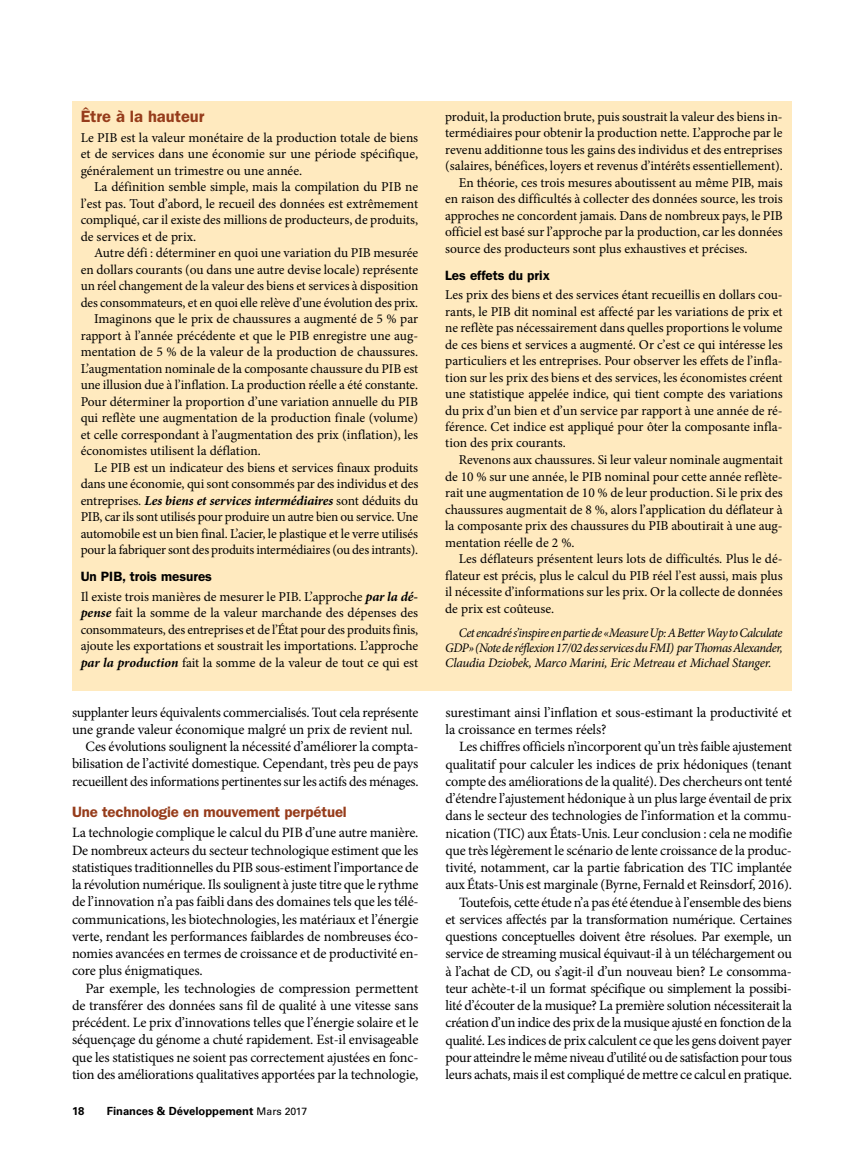
<style>
.page{position:relative;width:864px;height:1161px;background:#fff}
.page>*{position:absolute;margin:0;border:0;box-sizing:border-box;transform-origin:0 0}
.t1{font:600 16.5px "ITC Franklin Gothic Std";color:#963c1b}
.t2{font:600 15px "ITC Franklin Gothic Std";letter-spacing:-.01em;color:#963c1b}
.t3{font:14.25px/17.2px "Minion Pro";letter-spacing:-.02em;color:#000;text-align:justify}
.t4{font:13.5px/16.5px "Minion Pro";letter-spacing:-.005em;color:#000;text-align:justify}
.t5{font:italic 700 13.5px "Minion Pro";letter-spacing:-.005em;color:#000}
.t6{font:600 13.5px "ITC Franklin Gothic Std";color:#000}
.t7{font:italic 13.05px/15px "Minion Pro";letter-spacing:-.02em;color:#000;text-align:justify}
.t8{font:700 11.25px "Univers LT Std";color:#000}
.s1{font-weight:400;font-style:normal}
.s2{font-weight:700;font-style:italic}
.s3{font-weight:400;font-size:10.5px}
</style>
<div class="page">
<div style="left:72px;top:102px;width:720px;height:589px;background:#ffeabf"></div>
<p class="t1" style="left:81px;top:107px;width:125px">Être à la hauteur</p>
<p class="t4" style="left:81px;top:129px;width:339px">Le PIB est la valeur monétaire de la production totale de biens et de services dans une économie sur une période spécifique, généralement un trimestre ou une année.</p>
<p class="t4" style="left:81px;top:179px;width:339px;text-indent:14px">La définition semble simple, mais la compilation du PIB ne l’est pas. Tout d’abord, le recueil des données est extrêmement compliqué, car il existe des millions de producteurs, de produits, de services et de prix.</p>
<p class="t4" style="left:94px;top:245px;width:326px">Autre défi : déterminer en quoi une variation du PIB mesurée</p>
<p class="t4" style="left:81px;top:261px;width:339px">en dollars courants (ou dans une autre devise locale) représente</p>
<p class="t4" style="left:81px;top:278px;width:339px">un réel changement de la valeur des biens et services à disposition</p>
<p class="t4" style="left:81px;top:294px;width:339px">des consommateurs, et en quoi elle relève d’une évolution des prix.</p>
<p class="t4" style="left:94px;top:311px;width:326px">Imaginons que le prix de chaussures a augmenté de 5 % par</p>
<p class="t4" style="left:81px;top:327px;width:339px">rapport à l’année précédente et que le PIB enregistre une aug-</p>
<p class="t4" style="left:81px;top:344px;width:339px">mentation de 5 % de la valeur de la production de chaussures.</p>
<p class="t4" style="left:81px;top:360px;width:339px">L’augmentation nominale de la composante chaussure du PIB est</p>
<p class="t4" style="left:81px;top:377px;width:339px">une illusion due à l’inflation. La production réelle a été constante.</p>
<p class="t4" style="left:81px;top:393px;width:339px">Pour déterminer la proportion d’une variation annuelle du PIB</p>
<p class="t4" style="left:81px;top:410px;width:339px">qui reflète une augmentation de la production finale (volume)</p>
<p class="t4" style="left:81px;top:426px;width:339px">et celle correspondant à l’augmentation des prix (inflation), les</p>
<p class="t4" style="left:81px;top:443px;width:182px">économistes utilisent la déflation.</p>
<p class="t4" style="left:94px;top:459px;width:325px">Le PIB est un indicateur des biens et services finaux produits</p>
<p class="t4" style="left:81px;top:476px;width:339px">dans une économie, qui sont consommés par des individus et des</p>
<p class="t5" style="left:81px;top:491px;width:339px"><span class="s1">entreprises.</span> Les biens et services intermédiaires <span class="s1">sont déduits du</span></p>
<p class="t4" style="left:81px;top:509px;width:339px">PIB, car ils sont utilisés pour produire un autre bien ou service. Une</p>
<p class="t4" style="left:81px;top:525px;width:339px">automobile est un bien final. L’acier, le plastique et le verre utilisés</p>
<p class="t4" style="left:81px;top:542px;width:339px">pour la fabriquer sont des produits intermédiaires (ou des intrants).</p>
<p class="t6" style="left:81px;top:568px;width:133px">Un PIB, trois mesures</p>
<p class="t4" style="left:81px;top:588px;width:339px">Il existe trois manières de mesurer le PIB. L’approche <span class="s2">par la dé&shy;pense</span> fait la somme de la valeur marchande des dépenses des consommateurs, des entreprises et de l’État pour des produits finis, ajoute les exportations et soustrait les importations. L’approche <span class="s2">par la production</span> fait la somme de la valeur de tout ce qui est</p>
<p class="t3" style="left:72px;top:703px;width:348px">supplanter leurs équivalents commercialisés. Tout cela représente</p>
<p class="t3" style="left:72px;top:721px;width:342px">une grande valeur économique malgré un prix de revient nul.</p>
<p class="t3" style="left:86px;top:738px;width:335px">Ces évolutions soulignent la nécessité d’améliorer la compta-</p>
<p class="t3" style="left:72px;top:755px;width:348px">bilisation de l’activité domestique. Cependant, très peu de pays</p>
<p class="t3" style="left:72px;top:772px;width:348px">recueillent des informations pertinentes sur les actifs des ménages.</p>
<p class="t2" style="left:72px;top:803px;width:276px">Une technologie en mouvement perpétuel</p>
<p class="t3" style="left:72px;top:824px;width:348px">La technologie complique le calcul du PIB d’une autre manière.<br>De nombreux acteurs du secteur technologique estiment que les statistiques traditionnelles du PIB sous-estiment l’importance de la révolution numérique. Ils soulignent à juste titre que le rythme de l’innovation n’a pas faibli dans des domaines tels que les télé&shy;communications, les biotechnologies, les matériaux et l’énergie verte, rendant les performances faiblardes de nombreuses éco&shy;nomies avancées en termes de croissance et de productivité en&shy;core plus énigmatiques.</p>
<p class="t3" style="left:72px;top:979px;width:348px;text-indent:14px">Par exemple, les technologies de compression permettent de transférer des données sans fil de qualité à une vitesse sans précédent. Le prix d’innovations telles que l’énergie solaire et le séquençage du génome a chuté rapidement. Est-il envisageable que les statistiques ne soient pas correctement ajustées en fonc&shy;tion des améliorations qualitatives apportées par la technologie,</p>
<p class="t8" style="left:72px;top:1105px;width:14px">18</p>
<p class="t8" style="left:107px;top:1105px;width:202px">Finances &amp; Développement <span class="s3">Mars 2017</span></p>
<p class="t4" style="left:445px;top:108px;width:339px">produit, la production brute, puis soustrait la valeur des biens in-</p>
<p class="t4" style="left:445px;top:125px;width:339px">termédiaires pour obtenir la production nette. L’approche par le</p>
<p class="t4" style="left:445px;top:141px;width:339px">revenu additionne tous les gains des individus et des entreprises</p>
<p class="t4" style="left:445px;top:158px;width:339px">(salaires, bénéfices, loyers et revenus d’intérêts essentiellement).</p>
<p class="t4" style="left:459px;top:174px;width:326px">En théorie, ces trois mesures aboutissent au même PIB, mais</p>
<p class="t4" style="left:445px;top:191px;width:339px">en raison des difficultés à collecter des données source, les trois</p>
<p class="t4" style="left:445px;top:207px;width:339px">approches ne concordent jamais. Dans de nombreux pays, le PIB</p>
<p class="t4" style="left:445px;top:224px;width:339px">officiel est basé sur l’approche par la production, car les données</p>
<p class="t4" style="left:445px;top:240px;width:304px">source des producteurs sont plus exhaustives et précises.</p>
<p class="t6" style="left:445px;top:267px;width:106px">Les effets du prix</p>
<p class="t4" style="left:445px;top:287px;width:339px">Les prix des biens et des services étant recueillis en dollars cou&shy;rants, le PIB dit nominal est affecté par les variations de prix et ne reflète pas nécessairement dans quelles proportions le volume de ces biens et services a augmenté. Or c’est ce qui intéresse les particuliers et les entreprises. Pour observer les effets de l’infla&shy;tion sur les prix des biens et des services, les économistes créent une statistique appelée indice, qui tient compte des variations du prix d’un bien et d’un service par rapport à une année de ré&shy;férence. Cet indice est appliqué pour ôter la composante infla&shy;tion des prix courants.</p>
<p class="t4" style="left:445px;top:452px;width:339px;text-indent:14px">Revenons aux chaussures. Si leur valeur nominale augmentait de 10 % sur une année, le PIB nominal pour cette année reflète&shy;rait une augmentation de 10 % de leur production. Si le prix des chaussures augmentait de 8 %, alors l’application du déflateur à la composante prix des chaussures du PIB aboutirait à une aug&shy;mentation réelle de 2 %.</p>
<p class="t4" style="left:445px;top:551px;width:339px;text-indent:14px">Les déflateurs présentent leurs lots de difficultés. Plus le dé&shy;flateur est précis, plus le calcul du PIB réel l’est aussi, mais plus il nécessite d’informations sur les prix. Or la collecte de données de prix est coûteuse.</p>
<p class="t7" style="left:445px;top:625px;width:339px;text-indent:14px">Cet encadré s’inspire en partie de «Measure Up: A Better Way to Calculate GDP» (Note de réflexion 17/02 des services du FMI) par Thomas Alexander, Claudia Dziobek, Marco Marini, Eric Metreau et Michael Stanger.</p>
<p class="t3" style="left:446px;top:704px;width:348px">surestimant ainsi l’inflation et sous-estimant la productivité et la croissance en termes réels?</p>
<p class="t3" style="left:446px;top:738px;width:348px;text-align:right">Les chiffres officiels n’incorporent qu’un très faible ajustement qualitatif pour calculer les indices de prix hédoniques (tenant compte des améliorations de la qualité). Des chercheurs ont tenté d’étendre l’ajustement hédonique à un plus large éventail de prix dans le secteur des technologies de l’information et la commu&shy;nication (TIC) aux États-Unis. Leur conclusion : cela ne modifie que très légèrement le scénario de lente croissance de la produc&shy;tivité, notamment, car la partie fabrication des TIC implantée aux États-Unis est marginale (Byrne, Fernald et Reinsdorf, 2016).<br>Toutefois, cette étude n’a pas été étendue à l’ensemble des biens<br>et services affectés par la transformation numérique. Certaines questions conceptuelles doivent être résolues. Par exemple, un service de streaming musical équivaut-il à un téléchargement ou à l’achat de CD, ou s’agit-il d’un nouveau bien? Le consomma&shy;teur achète-t-il un format spécifique ou simplement la possibi&shy;lité d’écouter de la musique? La première solution nécessiterait la création d’un indice des prix de la musique ajusté en fonction de la qualité. Les indices de prix calculent ce que les gens doivent payer pour atteindre le même niveau d’utilité ou de satisfaction pour tous leurs achats, mais il est compliqué de mettre ce calcul en pratique.</p>
</div>
